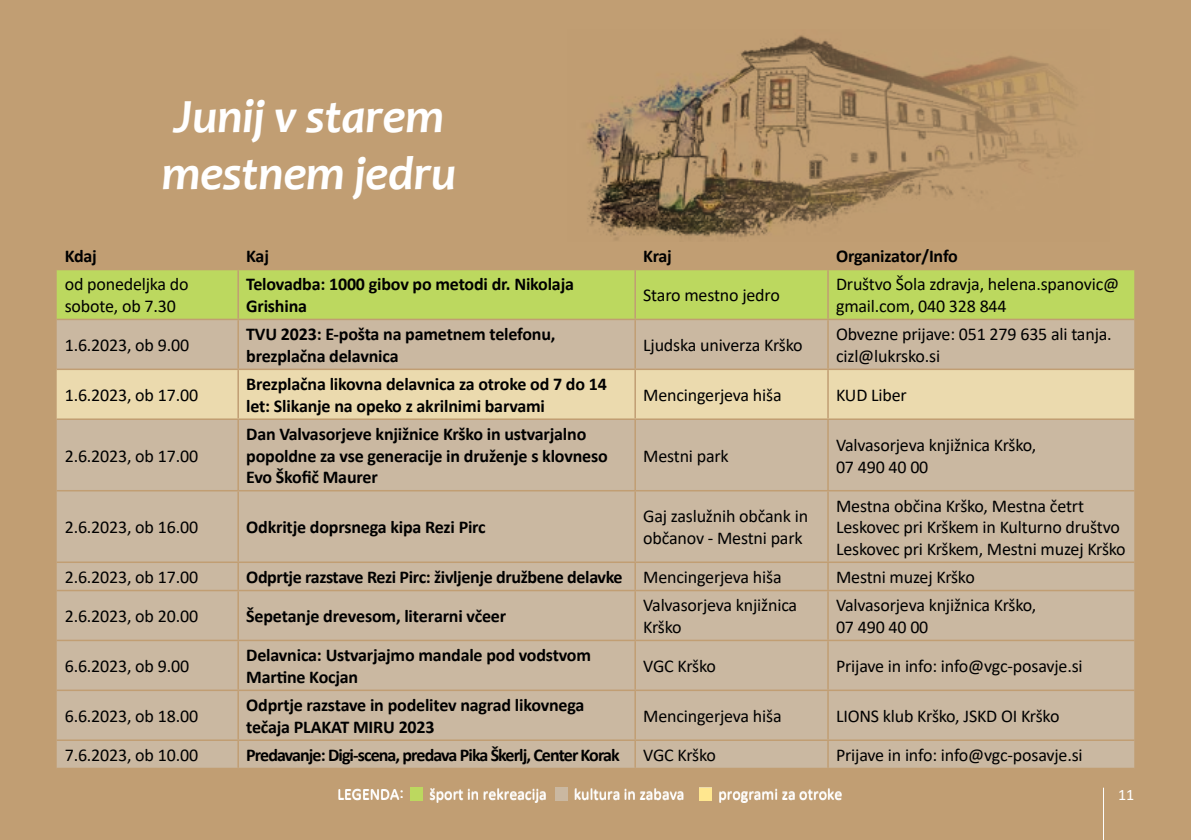
<style>
.page{position:relative;width:1191px;height:840px;background:#fff}
.page>*{position:absolute;margin:0;border:0;box-sizing:border-box;transform-origin:0 0}
.t1{font:italic 700 48px/57.6px "Candara";letter-spacing:-.01em;color:#fff}
.t2{font:18px/21.6px "Calibri";letter-spacing:-.01em;color:#000}
.t3{font:700 18px/21.6px "Calibri";letter-spacing:-.01em;color:#000}
.t4{font:700 18px "Calibri";letter-spacing:-.05em;color:#000}
.t5{font:16px "Calibri";color:#fff}
.s1{font-weight:400}
</style>
<div class="page">
<div style="left:0;top:0;width:1191px;height:839px;background:#c19e73"></div>
<div style="left:410px;top:787px;width:12px;height:12px;background:#bcd85f"></div>
<div style="left:699px;top:787px;width:12px;height:12px;background:#ffe78f"></div>
<div style="left:555px;top:787px;width:12px;height:12px;background:#cab8a1"></div>
<hr style="left:1103px;top:787px;width:1px;height:52px;background:#fff">
<img style="left:587px;top:35px;width:486px;height:205px">
<div style="left:57px;top:270px;width:1077px;height:48px;background:#bcd85f"></div>
<div style="left:57px;top:320px;width:1077px;height:447px;background:#cab8a1"></div>
<div style="left:57px;top:370px;width:1077px;height:48px;background:#ebdaae"></div>
<hr style="left:237px;top:270px;width:2px;height:48px;background:#c19e73">
<hr style="left:634px;top:270px;width:2px;height:48px;background:#c19e73">
<hr style="left:827px;top:270px;width:1px;height:48px;background:#c19e73">
<hr style="left:237px;top:320px;width:2px;height:48px;background:#c19e73">
<hr style="left:634px;top:320px;width:2px;height:48px;background:#c19e73">
<hr style="left:827px;top:320px;width:1px;height:48px;background:#c19e73">
<hr style="left:57px;top:368px;width:181px;height:2px;background:#c19e73">
<hr style="left:238px;top:368px;width:397px;height:2px;background:#c19e73">
<hr style="left:237px;top:370px;width:2px;height:48px;background:#c19e73">
<hr style="left:635px;top:368px;width:193px;height:2px;background:#c19e73">
<hr style="left:634px;top:370px;width:2px;height:48px;background:#c19e73">
<hr style="left:828px;top:368px;width:306px;height:2px;background:#c19e73">
<hr style="left:827px;top:370px;width:1px;height:48px;background:#c19e73">
<hr style="left:57px;top:418px;width:181px;height:2px;background:#c19e73">
<hr style="left:238px;top:418px;width:397px;height:2px;background:#c19e73">
<hr style="left:237px;top:420px;width:2px;height:69px;background:#c19e73">
<hr style="left:635px;top:418px;width:193px;height:2px;background:#c19e73">
<hr style="left:634px;top:420px;width:2px;height:69px;background:#c19e73">
<hr style="left:828px;top:418px;width:306px;height:2px;background:#c19e73">
<hr style="left:827px;top:420px;width:1px;height:69px;background:#c19e73">
<hr style="left:57px;top:489px;width:181px;height:2px;background:#c19e73">
<hr style="left:238px;top:489px;width:397px;height:2px;background:#c19e73">
<hr style="left:237px;top:491px;width:2px;height:70px;background:#c19e73">
<hr style="left:635px;top:489px;width:193px;height:2px;background:#c19e73">
<hr style="left:634px;top:491px;width:2px;height:70px;background:#c19e73">
<hr style="left:828px;top:489px;width:306px;height:2px;background:#c19e73">
<hr style="left:827px;top:491px;width:1px;height:70px;background:#c19e73">
<hr style="left:57px;top:561px;width:181px;height:1px;background:#c19e73">
<hr style="left:238px;top:561px;width:397px;height:1px;background:#c19e73">
<hr style="left:237px;top:562px;width:2px;height:27px;background:#c19e73">
<hr style="left:635px;top:561px;width:193px;height:1px;background:#c19e73">
<hr style="left:634px;top:562px;width:2px;height:27px;background:#c19e73">
<hr style="left:828px;top:561px;width:306px;height:1px;background:#c19e73">
<svg style="left:827px;top:562px;width:1px;height:27px"></svg>
<hr style="left:57px;top:589px;width:181px;height:2px;background:#c19e73">
<hr style="left:238px;top:589px;width:397px;height:2px;background:#c19e73">
<hr style="left:237px;top:591px;width:2px;height:48px;background:#c19e73">
<hr style="left:635px;top:589px;width:193px;height:2px;background:#c19e73">
<hr style="left:634px;top:591px;width:2px;height:48px;background:#c19e73">
<hr style="left:828px;top:589px;width:306px;height:2px;background:#c19e73">
<hr style="left:827px;top:591px;width:1px;height:48px;background:#c19e73">
<hr style="left:57px;top:639px;width:181px;height:1px;background:#c19e73">
<hr style="left:238px;top:639px;width:397px;height:1px;background:#c19e73">
<hr style="left:237px;top:640px;width:2px;height:49px;background:#c19e73">
<hr style="left:635px;top:639px;width:193px;height:1px;background:#c19e73">
<hr style="left:634px;top:640px;width:2px;height:49px;background:#c19e73">
<hr style="left:828px;top:639px;width:306px;height:1px;background:#c19e73">
<hr style="left:827px;top:640px;width:1px;height:49px;background:#c19e73">
<hr style="left:57px;top:689px;width:181px;height:1px;background:#c19e73">
<hr style="left:238px;top:689px;width:397px;height:1px;background:#c19e73">
<hr style="left:237px;top:690px;width:2px;height:49px;background:#c19e73">
<hr style="left:635px;top:689px;width:193px;height:1px;background:#c19e73">
<hr style="left:634px;top:690px;width:2px;height:49px;background:#c19e73">
<hr style="left:828px;top:689px;width:306px;height:1px;background:#c19e73">
<hr style="left:827px;top:690px;width:1px;height:49px;background:#c19e73">
<hr style="left:57px;top:739px;width:181px;height:1px;background:#c19e73">
<hr style="left:238px;top:739px;width:397px;height:1px;background:#c19e73">
<hr style="left:237px;top:740px;width:2px;height:27px;background:#c19e73">
<hr style="left:635px;top:739px;width:193px;height:1px;background:#c19e73">
<hr style="left:634px;top:740px;width:2px;height:27px;background:#c19e73">
<hr style="left:828px;top:739px;width:306px;height:1px;background:#c19e73">
<svg style="left:827px;top:740px;width:1px;height:27px"></svg>
<h1 class="t1" style="left:161px;top:87px;width:296px">Junij v starem mestnem jedru</h1>
<p class="t3" style="left:65px;top:245px;width:34px">Kdaj</p>
<p class="t3" style="left:246px;top:245px;width:24px">Kaj</p>
<p class="t3" style="left:643px;top:245px;width:30px">Kraj</p>
<p class="t3" style="left:836px;top:245px;width:123px">Organizator/Info</p>
<p class="t2" style="left:65px;top:273px;width:125px">od ponedeljka do sobote, ob 7.30</p>
<p class="t3" style="left:246px;top:273px;width:329px">Telovadba: 1000 gibov po metodi dr. Nikolaja<br>Grishina</p>
<p class="t2" style="left:643px;top:284px;width:138px">Staro mestno jedro</p>
<p class="t2" style="left:836px;top:273px;width:285px">Društvo Šola zdravja, helena.spanovic@ gmail.com, 040 328 844</p>
<p class="t2" style="left:65px;top:334px;width:126px">1.6.2023, ob 9.00</p>
<p class="t3" style="left:246px;top:323px;width:311px">TVU 2023: E-pošta na pametnem telefonu, brezplačna delavnica</p>
<p class="t2" style="left:643px;top:334px;width:161px">Ljudska univerza Krško</p>
<p class="t2" style="left:836px;top:323px;width:277px">Obvezne prijave: 051 279 635 ali tanja. cizl@lukrsko.si</p>
<p class="t2" style="left:65px;top:383px;width:135px">1.6.2023, ob 17.00</p>
<p class="t3" style="left:246px;top:373px;width:362px">Brezplačna likovna delavnica za otroke od 7 do 14 let: Slikanje na opeko z akrilnimi barvami</p>
<p class="t2" style="left:643px;top:383px;width:140px">Mencingerjeva hiša</p>
<p class="t2" style="left:836px;top:383px;width:72px">KUD Liber</p>
<p class="t2" style="left:65px;top:444px;width:135px">2.6.2023, ob 17.00</p>
<p class="t3" style="left:246px;top:423px;width:363px">Dan Valvasorjeve knjižnice Krško in ustvarjalno popoldne za vse generacije in druženje s klovneso<br>Evo Škofič Maurer</p>
<p class="t2" style="left:643px;top:444px;width:87px">Mestni park</p>
<p class="t2" style="left:836px;top:433px;width:202px">Valvasorjeva knjižnica Krško,<br>07 490 40 00</p>
<p class="t2" style="left:65px;top:515px;width:135px">2.6.2023, ob 16.00</p>
<p class="t3" style="left:246px;top:516px;width:241px">Odkritje doprsnega kipa Rezi Pirc</p>
<p class="t2" style="left:643px;top:505px;width:166px">Gaj zaslužnih občank in občanov - Mestni park</p>
<p class="t2" style="left:836px;top:494px;width:291px">Mestna občina Krško, Mestna četrt<br>Leskovec pri Krškem in Kulturno društvo<br>Leskovec pri Krškem, Mestni muzej Krško</p>
<p class="t2" style="left:65px;top:565px;width:135px">2.6.2023, ob 17.00</p>
<p class="t3" style="left:246px;top:566px;width:537px">Odprtje razstave Rezi Pirc: življenje družbene delavke <span class="s1">Mencingerjeva hiša</span></p>
<p class="t2" style="left:836px;top:565px;width:140px">Mestni muzej Krško</p>
<p class="t2" style="left:65px;top:604px;width:135px">2.6.2023, ob 20.00</p>
<p class="t3" style="left:246px;top:605px;width:261px">Šepetanje drevesom, literarni včeer</p>
<p class="t2" style="left:643px;top:594px;width:156px">Valvasorjeva knjižnica<br>Krško</p>
<p class="t2" style="left:836px;top:594px;width:202px">Valvasorjeva knjižnica Krško,<br>07 490 40 00</p>
<p class="t2" style="left:65px;top:654px;width:126px">6.6.2023, ob 9.00</p>
<p class="t3" style="left:246px;top:644px;width:346px">Delavnica: Ustvarjajmo mandale pod vodstvom<br>Martine Kocjan</p>
<p class="t2" style="left:643px;top:654px;width:74px">VGC Krško</p>
<p class="t2" style="left:836px;top:654px;width:248px">Prijave in info: info@vgc-posavje.si</p>
<p class="t2" style="left:65px;top:704px;width:135px">6.6.2023, ob 18.00</p>
<p class="t3" style="left:246px;top:693px;width:340px">Odprtje razstave in podelitev nagrad likovnega tečaja PLAKAT MIRU 2023</p>
<p class="t2" style="left:643px;top:704px;width:140px">Mencingerjeva hiša</p>
<p class="t2" style="left:836px;top:704px;width:225px">LIONS klub Krško, JSKD OI Krško</p>
<p class="t2" style="left:65px;top:743px;width:135px">7.6.2023, ob 10.00</p>
<p class="t4" style="left:246px;top:742px;width:375px">Predavanje: Digi-scena, predava Pika Škerlj, Center Korak</p>
<p class="t2" style="left:643px;top:743px;width:74px">VGC Krško</p>
<p class="t2" style="left:836px;top:743px;width:248px">Prijave in info: info@vgc-posavje.si</p>
<p class="t5" style="left:337px;top:782px;width:68px">LEGENDA:</p>
<p class="t5" style="left:429px;top:782px;width:119px">šport in rekreacija</p>
<p class="t5" style="left:574px;top:782px;width:112px">kultura in zabava</p>
<p class="t5" style="left:718px;top:782px;width:125px">programi za otroke</p>
<p class="t5" style="left:1118px;top:782px;width:18px">11</p>
</div>
